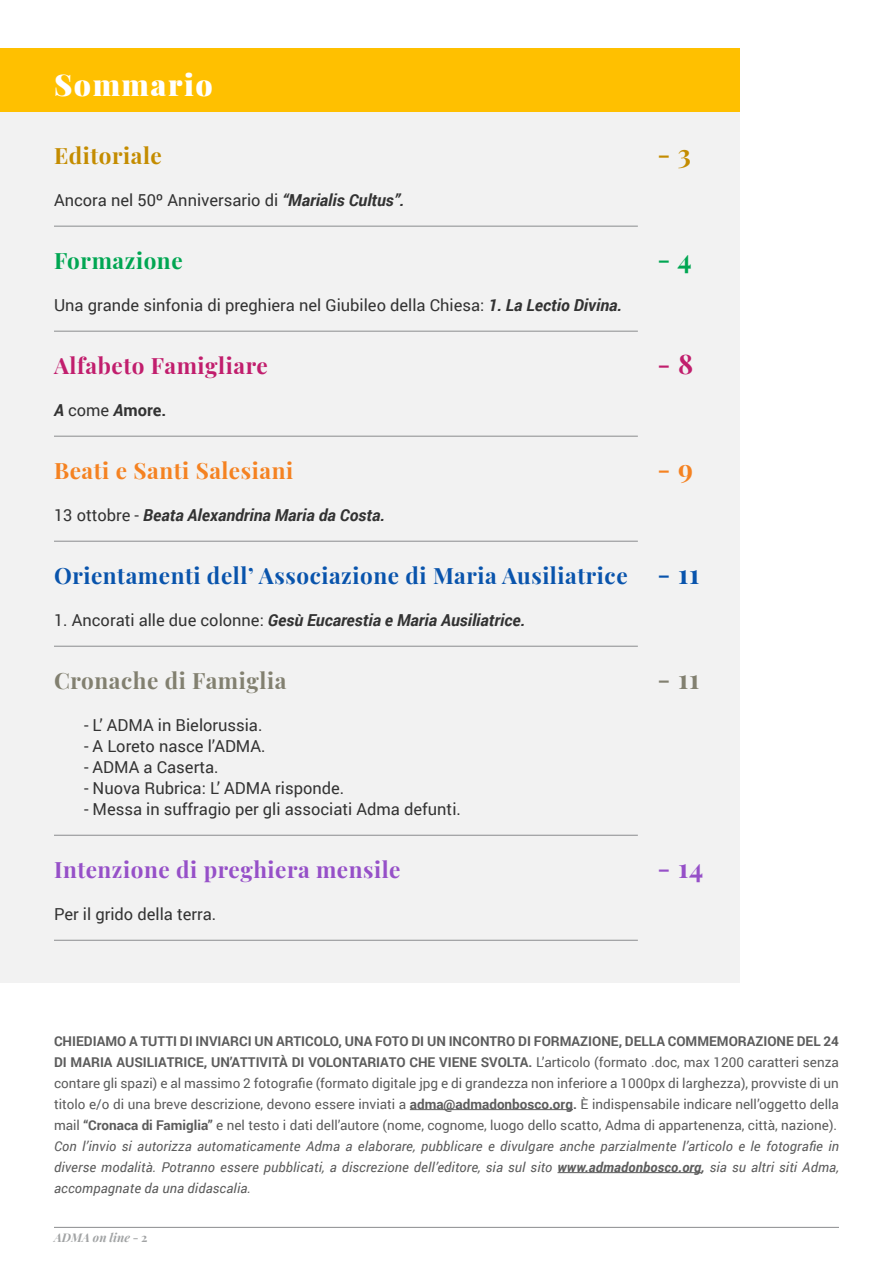
<style>
.page{position:relative;width:893px;height:1263px;background:#fff}
.page>*{position:absolute;margin:0;border:0;box-sizing:border-box;transform-origin:0 0}
.t1{font:900 30px "Playfair Display";letter-spacing:.05em;color:#fff}
.t2{font:700 27px "Playfair Display";color:#0954ac}
.t3{font:700 27px "Playfair Display";color:#828070}
.t4{font:700 27px "Playfair Display";color:#9650c8}
.t5{font:700 27px "Playfair Display";color:#c48c00}
.t6{font:700 27px "Playfair Display";color:#00a652}
.t7{font:700 27px "Playfair Display";color:#c11e6d}
.t8{font:700 27px "Playfair Display";color:#f58221}
.t9{font:700 22.5px "Playfair Display";letter-spacing:.025em;color:#0954ac}
.t10{font:700 22.5px "Playfair Display";letter-spacing:.025em;color:#9650c8}
.t11{font:700 22.5px "Playfair Display";letter-spacing:.025em;color:#f58221}
.t12{font:700 22.5px "Playfair Display";letter-spacing:.025em;color:#c11e6d}
.t13{font:700 22.5px "Playfair Display";letter-spacing:.025em;color:#828070}
.t14{font:700 22.5px "Playfair Display";letter-spacing:.025em;color:#c48c00}
.t15{font:700 22.5px "Playfair Display";letter-spacing:.025em;color:#00a652}
.t16{font:16.5px "Roboto";color:#333}
.t17{font:italic 700 16.5px "Roboto";color:#333}
.t18{font:700 16.5px "Roboto";color:#333}
.t19{font:13.5px/21px "Roboto";color:#5c5c5c;text-align:justify}
.t20{font:italic 13.5px/21px "Roboto";letter-spacing:.01em;color:#5c5c5c;text-align:justify}
.t21{font:italic 700 12px "Playfair Display";color:#a1a3a4}
.s1{font-weight:700;font-style:italic}
.s2{font-style:italic}
.s3{font-weight:400}
.s4{font-weight:400;font-style:normal}
.s5{font-weight:700}
.s6{font-style:normal}
</style>
<div class="page">
<hr style="left:54px;top:1227px;width:785px;height:1px;background:#8a8c8e">
<div style="left:0;top:111px;width:740px;height:872px;background:#f2f2f2"></div>
<div style="left:0;top:48px;width:740px;height:63px;background:#ffc000"></div>
<hr style="left:54px;top:226px;width:584px;height:1px;background:#8a8c8e">
<hr style="left:54px;top:436px;width:584px;height:1px;background:#8a8c8e">
<hr style="left:54px;top:835px;width:584px;height:1px;background:#8a8c8e">
<hr style="left:54px;top:331px;width:584px;height:1px;background:#8a8c8e">
<hr style="left:54px;top:646px;width:584px;height:1px;background:#8a8c8e">
<hr style="left:54px;top:541px;width:584px;height:1px;background:#8a8c8e">
<hr style="left:54px;top:940px;width:584px;height:1px;background:#8a8c8e">
<hr style="left:410px;top:1109px;width:163px;height:1px;background:#5c5c5c">
<hr style="left:557px;top:1172px;width:145px;height:1px;background:#5c5c5c">
<p class="t1" style="left:54px;top:61px;width:160px">Sommario</p>
<p class="t14" style="left:54px;top:137px;width:109px">Editoriale</p>
<p class="t16" style="left:54px;top:188px;width:352px">Ancora nel 50º Anniversario di <span class="s1">“Marialis Cultus”.</span></p>
<p class="t15" style="left:54px;top:242px;width:130px">Formazione</p>
<p class="t16" style="left:54px;top:293px;width:570px">Una grande sinfonia di preghiera nel Giubileo della Chiesa: <span class="s1">1. La Lectio Divina.</span></p>
<p class="t12" style="left:54px;top:347px;width:215px">Alfabeto Famigliare</p>
<p class="t18" style="left:54px;top:398px;width:114px"><span class="s2">A</span> <span class="s3">come</span> <span class="s2">A</span>more.</p>
<p class="t11" style="left:54px;top:452px;width:241px">Beati e Santi Salesiani</p>
<p class="t17" style="left:54px;top:503px;width:333px"><span class="s4">13 ottobre -</span> Beata Alexandrina Maria da Costa.</p>
<p class="t9" style="left:54px;top:557px;width:575px">Orientamenti dell’ Associazione di Maria Ausiliatrice</p>
<p class="t17" style="left:54px;top:608px;width:473px"><span class="s4">1. Ancorati alle due colonne:</span> Gesù Eucarestia e Maria Ausiliatrice.</p>
<p class="t13" style="left:54px;top:662px;width:234px">Cronache di Famiglia</p>
<p class="t16" style="left:84px;top:713px;width:180px">- L’ ADMA in Bielorussia.</p>
<p class="t16" style="left:84px;top:734px;width:183px">- A Loreto nasce l’ADMA.</p>
<p class="t16" style="left:84px;top:755px;width:136px">- ADMA a Caserta.</p>
<p class="t16" style="left:84px;top:776px;width:262px">- Nuova Rubrica: L’ ADMA risponde.</p>
<p class="t16" style="left:84px;top:797px;width:378px">- Messa in suffragio per gli associati Adma defunti.</p>
<p class="t10" style="left:54px;top:851px;width:348px">Intenzione di preghiera mensile</p>
<p class="t16" style="left:54px;top:902px;width:164px">Per il grido della terra.</p>
<p class="t5" style="left:657px;top:132px;width:35px">- 3</p>
<p class="t6" style="left:657px;top:237px;width:36px">- 4</p>
<p class="t7" style="left:657px;top:342px;width:37px">- 8</p>
<p class="t8" style="left:657px;top:447px;width:37px">- 9</p>
<p class="t2" style="left:657px;top:552px;width:43px">- 11</p>
<p class="t3" style="left:657px;top:657px;width:43px">- 11</p>
<p class="t4" style="left:657px;top:846px;width:47px">- 14</p>
<p class="t19" style="left:54px;top:1030px;width:786px"><span class="s5">CHIEDIAMO A TUTTI DI INVIARCI UN ARTICOLO, UNA FOTO DI UN INCONTRO DI FORMAZIONE, DELLA COMMEMORAZIONE DEL 24<br>DI MARIA AUSILIATRICE, UN’ATTIVITÀ DI VOLONTARIATO CHE VIENE SVOLTA.</span> L’articolo (formato .doc, max 1200 caratteri senza contare gli spazi) e al massimo 2 fotografie (formato digitale jpg e di grandezza non inferiore a 1000px di larghezza), provviste di un titolo e/o di una breve descrizione, devono essere inviati a <span class="s5">adma@admadonbosco.org.</span> È indispensabile indicare nell’oggetto della mail <span class="s5">“Cronaca di Famiglia”</span> e nel testo i dati dell’autore (nome, cognome, luogo dello scatto, Adma di appartenenza, città, nazione).</p>
<p class="t20" style="left:54px;top:1135px;width:786px">Con l’invio si autorizza automaticamente Adma a elaborare, pubblicare e divulgare anche parzialmente l’articolo e le fotografie in diverse modalità. Potranno essere pubblicati, a discrezione dell’editore, sia sul sito <span class="s5">www.admadonbosco.org,</span> sia su altri siti Adma, accompagnate da una didascalia.</p>
<p class="t21" style="left:54px;top:1228px;width:95px">ADMA on line <span class="s6">- 2</span></p>
</div>
